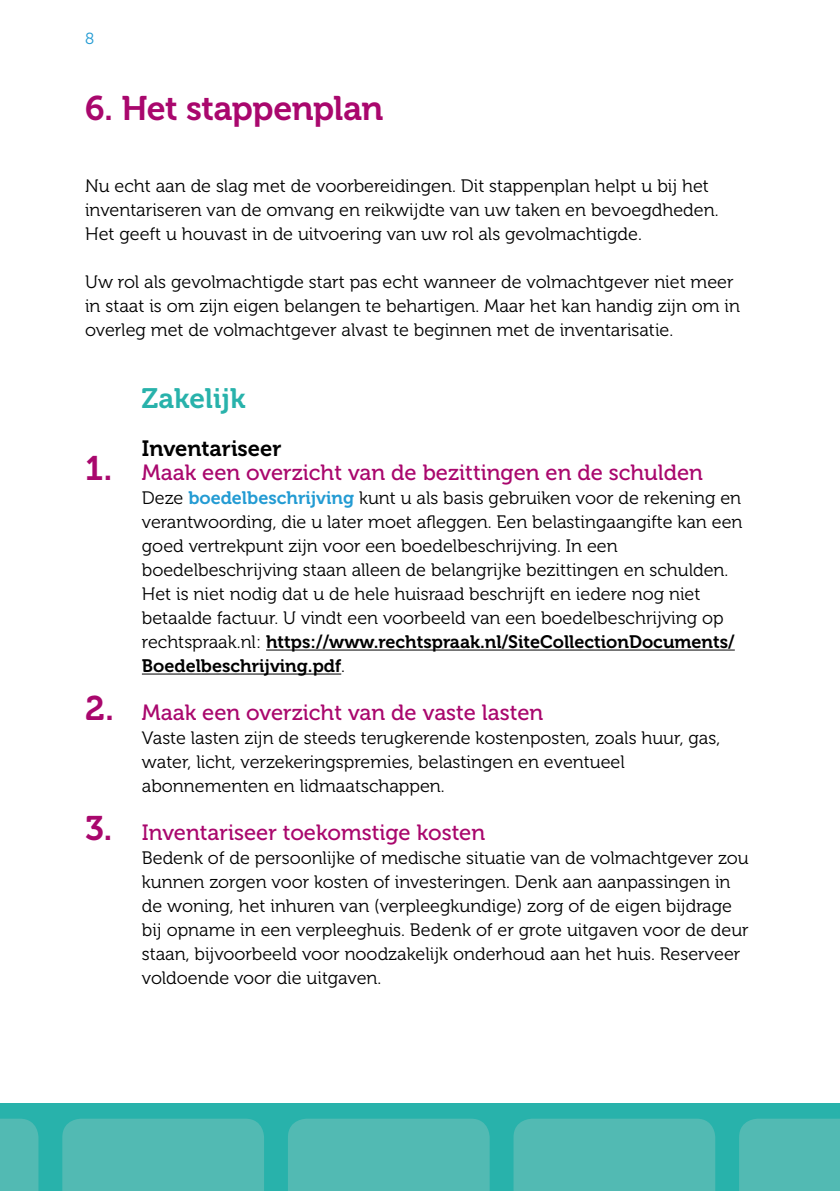
<style>
.page{position:relative;width:840px;height:1191px;background:#fff}
.page>*{position:absolute;margin:0;border:0;box-sizing:border-box;transform-origin:0 0}
.t1{font:34px "Museo 700";letter-spacing:-.015em;color:#a9076d}
.t2{font:28px "Museo 700";color:#28b2ab}
.t3{font:22px "Museo 500";color:#a9076d}
.t4{font:22px "Museo 700";color:#000}
.t5{font:18px/24px "Museo 300";color:#000}
.t6{font:18px/24px "Museo 700";color:#000}
.t7{font:16px "Museo 300";color:#239bd3}
.s1{font-family:"Museo 700";color:#239bd3}
.s2{font-family:"Museo 300"}
</style>
<div class="page">
<div style="left:0;top:1103px;width:839px;height:88px;background:#28b2ab"></div>
<div style="left:62px;top:1118px;width:202px;height:73px;background:#52bab3"></div>
<div style="left:739px;top:1118px;width:100px;height:73px;background:#52bab3"></div>
<div style="left:0;top:1118px;width:38px;height:73px;background:#52bab3"></div>
<div style="left:513px;top:1118px;width:201px;height:73px;background:#52bab3"></div>
<div style="left:288px;top:1118px;width:201px;height:73px;background:#52bab3"></div>
<hr style="left:266px;top:649px;width:468px;height:1px;background:#000">
<hr style="left:142px;top:673px;width:199px;height:1px;background:#000">
<p class="t7" style="left:85px;top:30px;width:11px">8</p>
<h1 class="t1" style="left:85px;top:89px;width:300px">6. Het stappenplan</h1>
<p class="t5" style="left:85px;top:174px;width:634px">Nu echt aan de slag met de voorbereidingen. Dit stappenplan helpt u bij het inventariseren van de omvang en reikwijdte van uw taken en bevoegdheden.<br>Het geeft u houvast in de uitvoering van uw rol als gevolmachtigde.</p>
<p class="t5" style="left:85px;top:270px;width:656px">Uw rol als gevolmachtigde start pas echt wanneer de volmachtgever niet meer in staat is om zijn eigen belangen te behartigen. Maar het kan handig zijn om in overleg met de volmachtgever alvast te beginnen met de inventarisatie.</p>
<h1 class="t1" style="left:85px;top:449px;width:29px">1.</h1>
<h1 class="t1" style="left:85px;top:689px;width:30px">2.</h1>
<h1 class="t1" style="left:85px;top:809px;width:29px">3.</h1>
<h2 class="t2" style="left:142px;top:383px;width:105px">Zakelijk</h2>
<p class="t4" style="left:142px;top:436px;width:141px">Inventariseer</p>
<p class="t3" style="left:142px;top:460px;width:562px">Maak een overzicht van de bezittingen en de schulden</p>
<p class="t5" style="left:142px;top:486px;width:601px">Deze <span class="s1">boedelbeschrijving</span> kunt u als basis gebruiken voor de rekening en verantwoording, die u later moet afleggen. Een belastingaangifte kan een goed vertrekpunt zijn voor een boedelbeschrijving. In een boedelbeschrijving staan alleen de belangrijke bezittingen en schulden.<br>Het is niet nodig dat u de hele huisraad beschrijft en iedere nog niet betaalde factuur. U vindt een voorbeeld van een boedelbeschrijving op</p>
<p class="t6" style="left:142px;top:630px;width:594px"><span class="s2">rechtspraak.nl:</span> https://www.rechtspraak.nl/SiteCollectionDocuments/<br>Boedelbeschrijving.pdf<span class="s2">.</span></p>
<p class="t3" style="left:142px;top:700px;width:402px">Maak een overzicht van de vaste lasten</p>
<p class="t5" style="left:142px;top:726px;width:579px">Vaste lasten zijn de steeds terugkerende kostenposten, zoals huur, gas, water, licht, verzekeringspremies, belastingen en eventueel abonnementen en lidmaatschappen.</p>
<p class="t3" style="left:142px;top:820px;width:344px">Inventariseer toekomstige kosten</p>
<p class="t5" style="left:142px;top:846px;width:608px">Bedenk of de persoonlijke of medische situatie van de volmachtgever zou kunnen zorgen voor kosten of investeringen. Denk aan aanpassingen in de woning, het inhuren van (verpleegkundige) zorg of de eigen bijdrage bij opname in een verpleeghuis. Bedenk of er grote uitgaven voor de deur staan, bijvoorbeeld voor noodzakelijk onderhoud aan het huis. Reserveer voldoende voor die uitgaven.</p>
</div>
